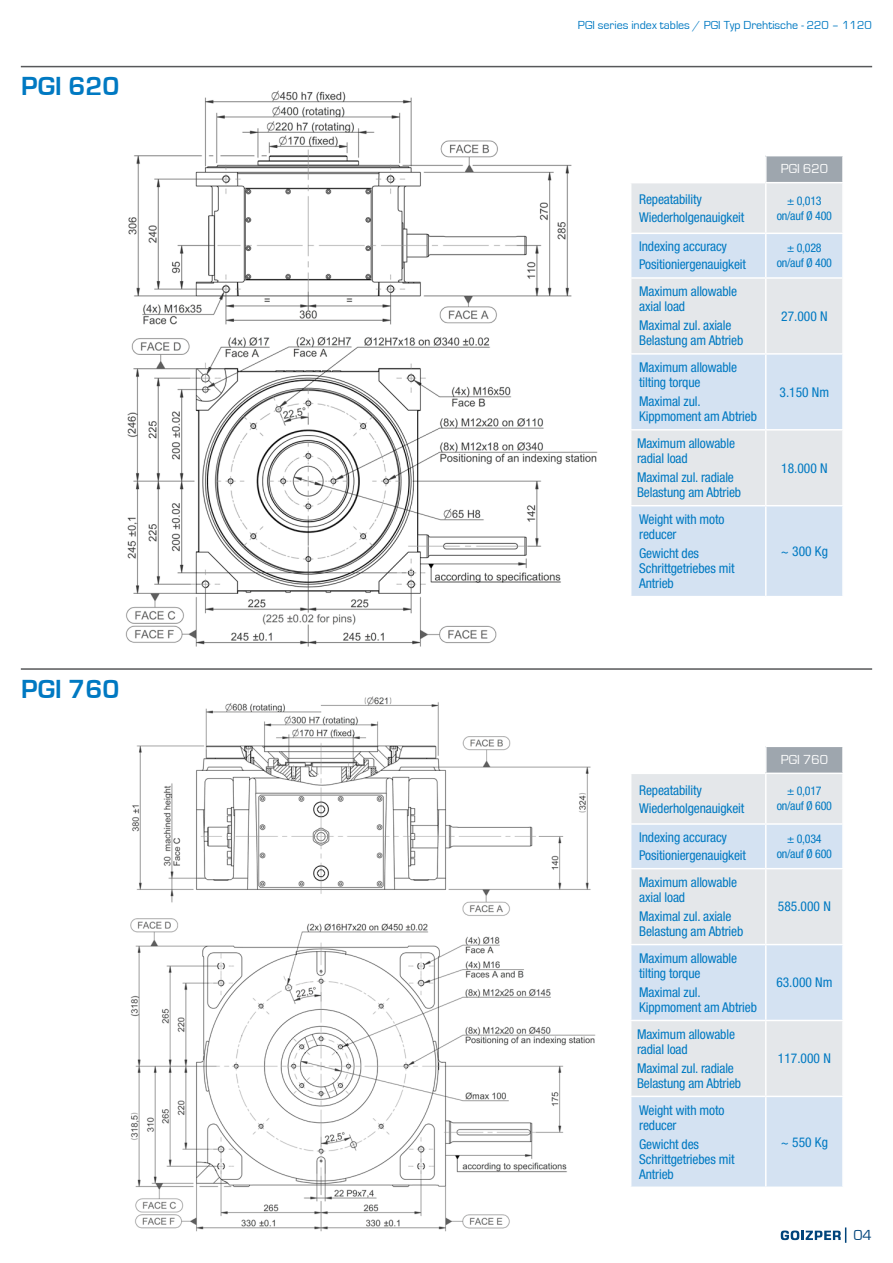
<style>
.page{position:relative;width:893px;height:1263px;background:#fff}
.page>*{position:absolute;margin:0;border:0;box-sizing:border-box;transform-origin:0 0}
.t1{font:700 27px "Eurostile";color:#0079c2}
.t2{font:15px "Eurostile";color:#00447b}
.t3{font:condensed 13.5px/15px "Helvetica Neue LT Std";letter-spacing:-.01em;color:#0079c2}
.t4{font:13.5px "Eurostile";color:#fff}
.t5{font:condensed 12px/15px "Helvetica Neue LT Std";letter-spacing:-.02em;color:#0079c2;text-align:center}
.t6{font:12px "Eurostile";color:#0079c2}
</style>
<div class="page">
<svg style="left:781px;top:1227px;width:65px;height:16px"></svg>
<img style="left:125px;top:90px;width:473px;height:557px">
<img style="left:130px;top:696px;width:466px;height:536px">
<div style="left:766px;top:156px;width:77px;height:27px;background:#9ea6ae"></div>
<div style="left:631px;top:183px;width:211px;height:50px;background:#e4e7ea"></div>
<svg style="left:631px;top:234px;width:211px;height:362px;background:#dbe4ee"></svg>
<hr style="left:765px;top:183px;width:1px;height:50px;background:#fff">
<hr style="left:765px;top:234px;width:1px;height:43px;background:#fff">
<hr style="left:630px;top:277px;width:136px;height:2px;background:#fff">
<hr style="left:766px;top:277px;width:78px;height:2px;background:#fff">
<hr style="left:765px;top:279px;width:1px;height:74px;background:#fff">
<hr style="left:630px;top:353px;width:136px;height:2px;background:#fff">
<hr style="left:766px;top:353px;width:78px;height:2px;background:#fff">
<hr style="left:765px;top:355px;width:1px;height:74px;background:#fff">
<hr style="left:630px;top:429px;width:136px;height:1px;background:#fff">
<hr style="left:766px;top:429px;width:78px;height:1px;background:#fff">
<hr style="left:765px;top:430px;width:1px;height:75px;background:#fff">
<hr style="left:630px;top:505px;width:136px;height:1px;background:#fff">
<hr style="left:766px;top:505px;width:78px;height:1px;background:#fff">
<hr style="left:765px;top:506px;width:1px;height:90px;background:#fff">
<hr style="left:842px;top:156px;width:2px;height:26px;background:#fff">
<hr style="left:766px;top:182px;width:78px;height:1px;background:#fff">
<div style="left:766px;top:746px;width:77px;height:27px;background:#9ea6ae"></div>
<div style="left:631px;top:774px;width:211px;height:49px;background:#e4e7ea"></div>
<svg style="left:631px;top:825px;width:211px;height:361px;background:#dbe4ee"></svg>
<hr style="left:765px;top:774px;width:1px;height:49px;background:#fff">
<hr style="left:765px;top:825px;width:1px;height:43px;background:#fff">
<hr style="left:630px;top:868px;width:136px;height:1px;background:#fff">
<hr style="left:766px;top:868px;width:78px;height:1px;background:#fff">
<hr style="left:765px;top:869px;width:1px;height:75px;background:#fff">
<hr style="left:630px;top:944px;width:136px;height:1px;background:#fff">
<hr style="left:766px;top:944px;width:78px;height:1px;background:#fff">
<hr style="left:765px;top:945px;width:1px;height:75px;background:#fff">
<hr style="left:630px;top:1020px;width:136px;height:1px;background:#fff">
<hr style="left:766px;top:1020px;width:78px;height:1px;background:#fff">
<hr style="left:765px;top:1021px;width:1px;height:75px;background:#fff">
<hr style="left:630px;top:1096px;width:136px;height:1px;background:#fff">
<hr style="left:766px;top:1096px;width:78px;height:1px;background:#fff">
<hr style="left:765px;top:1097px;width:1px;height:89px;background:#fff">
<hr style="left:766px;top:745px;width:78px;height:2px;background:#fff">
<hr style="left:842px;top:747px;width:2px;height:25px;background:#fff">
<hr style="left:766px;top:772px;width:78px;height:2px;background:#fff">
<hr style="left:21px;top:66px;width:851px;height:1px;background:#57585a">
<hr style="left:21px;top:668px;width:851px;height:2px;background:#57585a">
<h1 class="t1" style="left:21px;top:72px;width:100px">PGI 620</h1>
<h1 class="t1" style="left:21px;top:674px;width:100px">PGI 760</h1>
<p class="t6" style="left:578px;top:19px;width:295px">PGI series index tables / PGI Typ Drehtische - 220 – 1120</p>
<p class="t4" style="left:781px;top:161px;width:49px">PGI 620</p>
<p class="t3" style="left:639px;top:190px;width:107px;line-height:18px">Repeatability<br>Wiederholgenauigkeit</p>
<p class="t5" style="left:777px;top:193px;width:57px">± 0,013 on/auf Ø 400</p>
<p class="t3" style="left:639px;top:238px;width:108px;line-height:18px">Indexing accuracy<br>Positioniergenauigkeit</p>
<p class="t5" style="left:777px;top:241px;width:57px">± 0,028 on/auf Ø 400</p>
<p class="t3" style="left:639px;top:284px;width:99px">Maximum allowable axial load</p>
<p class="t3" style="left:639px;top:318px;width:106px">Maximal zul. axiale<br>Belastung am Abtrieb</p>
<p class="t3" style="left:781px;top:308px;width:48px">27.000 N</p>
<p class="t3" style="left:639px;top:360px;width:99px">Maximum allowable tilting torque</p>
<p class="t3" style="left:639px;top:394px;width:119px">Maximal zul.<br>Kippmoment am Abtrieb</p>
<p class="t3" style="left:637px;top:436px;width:99px">Maximum allowable radial load</p>
<p class="t3" style="left:637px;top:470px;width:106px">Maximal zul. radiale<br>Belastung am Abtrieb</p>
<p class="t3" style="left:780px;top:384px;width:51px">3.150 Nm</p>
<p class="t3" style="left:781px;top:460px;width:48px">18.000 N</p>
<p class="t3" style="left:639px;top:511px;width:87px">Weight with moto reducer</p>
<p class="t3" style="left:639px;top:546px;width:97px">Gewicht des<br>Schrittgetriebes mit<br>Antrieb</p>
<p class="t3" style="left:781px;top:544px;width:49px">~ 300 Kg</p>
<p class="t4" style="left:781px;top:752px;width:49px">PGI 760</p>
<p class="t3" style="left:639px;top:781px;width:107px;line-height:18px">Repeatability<br>Wiederholgenauigkeit</p>
<p class="t5" style="left:777px;top:784px;width:57px">± 0,017 on/auf Ø 600</p>
<p class="t3" style="left:639px;top:828px;width:108px;line-height:18px">Indexing accuracy<br>Positioniergenauigkeit</p>
<p class="t5" style="left:777px;top:831px;width:57px">± 0,034 on/auf Ø 600</p>
<p class="t3" style="left:639px;top:874px;width:99px">Maximum allowable axial load</p>
<p class="t3" style="left:639px;top:909px;width:106px">Maximal zul. axiale<br>Belastung am Abtrieb</p>
<p class="t3" style="left:778px;top:899px;width:54px">585.000 N</p>
<p class="t3" style="left:639px;top:950px;width:99px">Maximum allowable tilting torque</p>
<p class="t3" style="left:639px;top:984px;width:119px">Maximal zul.<br>Kippmoment am Abtrieb</p>
<p class="t3" style="left:637px;top:1026px;width:99px">Maximum allowable radial load</p>
<p class="t3" style="left:637px;top:1060px;width:106px">Maximal zul. radiale<br>Belastung am Abtrieb</p>
<p class="t3" style="left:776px;top:975px;width:58px">63.000 Nm</p>
<p class="t3" style="left:778px;top:1051px;width:54px">117.000 N</p>
<p class="t3" style="left:639px;top:1102px;width:87px">Weight with moto reducer</p>
<p class="t3" style="left:639px;top:1136px;width:97px">Gewicht des<br>Schrittgetriebes mit<br>Antrieb</p>
<p class="t3" style="left:781px;top:1134px;width:49px">~ 550 Kg</p>
<p class="t2" style="left:853px;top:1227px;width:20px">04</p>
</div>
